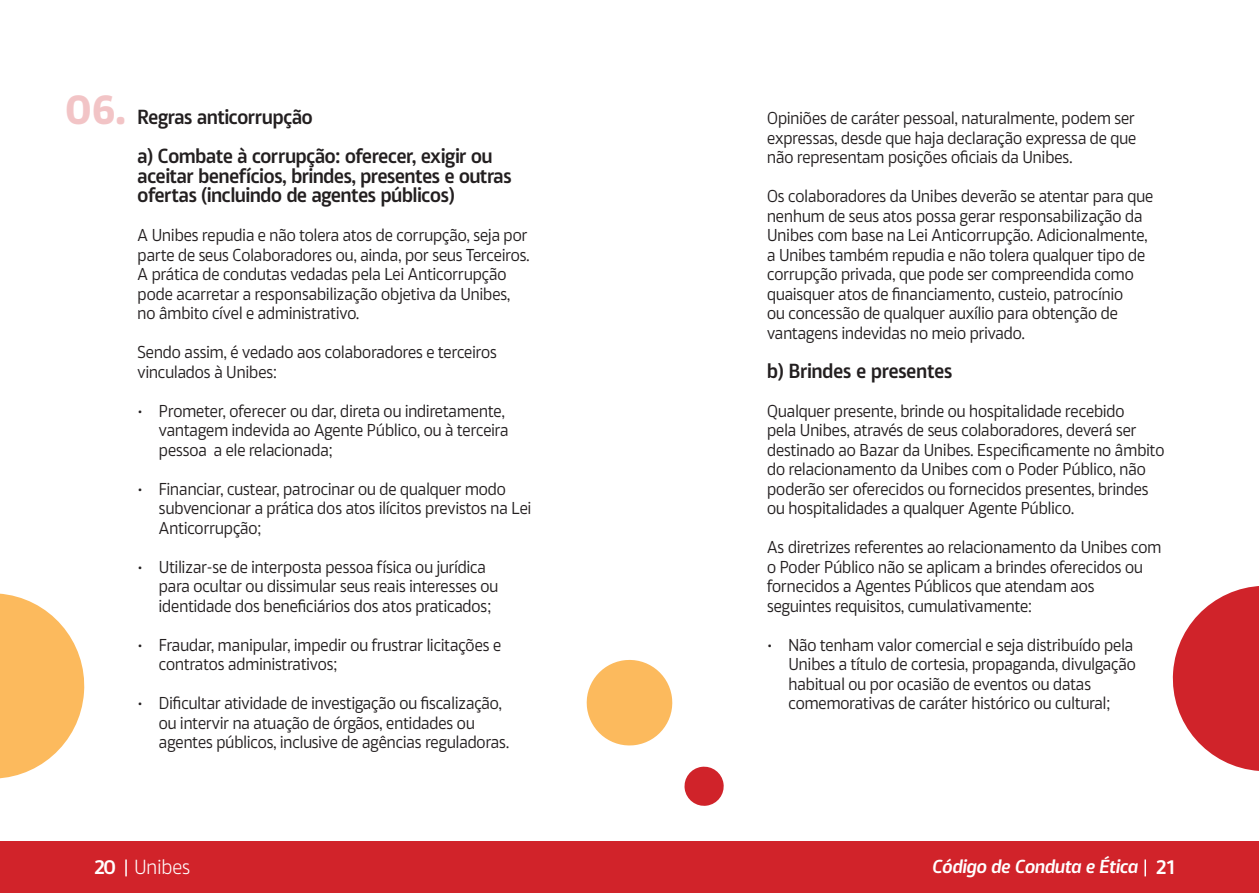
<style>
.page{position:relative;width:1259px;height:893px;background:#fff}
.page>*{position:absolute;margin:0;border:0;box-sizing:border-box;transform-origin:0 0}
.Títulos_Gerais{font:600 19.5px/19.5px "Akwe Pro";letter-spacing:-.04em;color:#231f20}
.t1{font:300 19.5px "Akwe Pro";letter-spacing:-.03em;color:#fff}
.t2{font:italic 600 18px "Akwe Pro";letter-spacing:-.035em;color:#fff}
.t3{font:16.5px/19.5px "Akwe Pro";letter-spacing:-.04em;color:#231f20}
.s1{font-weight:700;font-size:40.5px;color:#d0232a}
.s2{font-weight:600}
.s3{font-style:normal;font-size:19.5px}
</style>
<div class="page">
<div style="left:627px;top:841px;width:632px;height:52px;background:#d1232a"></div>
<svg style="left:1144px;top:859px;width:2px;height:17px"></svg>
<div style="left:0;top:841px;width:629px;height:52px;background:#d1232a"></div>
<svg style="left:125px;top:859px;width:2px;height:17px"></svg>
<svg style="left:1172px;top:586px;width:87px;height:185px"></svg>
<svg style="left:0;top:593px;width:85px;height:186px"></svg>
<svg style="left:684px;top:766px;width:40px;height:40px"></svg>
<svg style="left:586px;top:659px;width:87px;height:87px"></svg>
<p class="Títulos_Gerais" style="left:64px;top:106px;width:250px"><span class="s1">06.</span> Regras anticorrupção</p>
<p class="Títulos_Gerais" style="left:137px;top:145px;width:376px">a) Combate à corrupção: oferecer, exigir ou aceitar benefícios, brindes, presentes e outras ofertas (incluindo de agentes públicos)</p>
<p class="t3" style="left:137px;top:224px;width:394px">A Unibes repudia e não tolera atos de corrupção, seja por parte de seus Colaboradores ou, ainda, por seus Terceiros.<br>A prática de condutas vedadas pela Lei Anticorrupção pode acarretar a responsabilização objetiva da Unibes, no âmbito cível e administrativo.</p>
<p class="t3" style="left:137px;top:341px;width:361px">Sendo assim, é vedado aos colaboradores e terceiros vinculados à Unibes:</p>
<p class="t3" style="left:159px;top:400px;width:351px;text-indent:-21px">• Prometer, oferecer ou dar, direta ou indiretamente, vantagem indevida ao Agente Público, ou à terceira pessoa a ele relacionada;</p>
<p class="t3" style="left:159px;top:478px;width:374px;text-indent:-21px">• Financiar, custear, patrocinar ou de qualquer modo subvencionar a prática dos atos ilícitos previstos na Lei<br>Anticorrupção;</p>
<p class="t3" style="left:159px;top:556px;width:341px;text-indent:-21px">• Utilizar-se de interposta pessoa física ou jurídica para ocultar ou dissimular seus reais interesses ou identidade dos beneficiários dos atos praticados;</p>
<p class="t3" style="left:159px;top:634px;width:344px;text-indent:-21px">• Fraudar, manipular, impedir ou frustrar licitações e contratos administrativos;</p>
<p class="t3" style="left:159px;top:692px;width:352px;text-indent:-21px">• Dificultar atividade de investigação ou fiscalização, ou intervir na atuação de órgãos, entidades ou agentes públicos, inclusive de agências reguladoras.</p>
<p class="t3" style="left:767px;top:107px;width:371px;text-align:justify">Opiniões de caráter pessoal, naturalmente, podem ser expressas, desde que haja declaração expressa de que não representam posições oficiais da Unibes.</p>
<p class="t3" style="left:767px;top:185px;width:388px">Os colaboradores da Unibes deverão se atentar para que nenhum de seus atos possa gerar responsabilização da Unibes com base na Lei Anticorrupção. Adicionalmente, a Unibes também repudia e não tolera qualquer tipo de corrupção privada, que pode ser compreendida como quaisquer atos de financiamento, custeio, patrocínio<br>ou concessão de qualquer auxílio para obtenção de vantagens indevidas no meio privado.</p>
<p class="Títulos_Gerais" style="left:767px;top:359px;width:187px">b) Brindes e presentes</p>
<p class="t3" style="left:767px;top:400px;width:399px">Qualquer presente, brinde ou hospitalidade recebido<br>pela Unibes, através de seus colaboradores, deverá ser destinado ao Bazar da Unibes. Especificamente no âmbito do relacionamento da Unibes com o Poder Público, não poderão ser oferecidos ou fornecidos presentes, brindes ou hospitalidades a qualquer Agente Público.</p>
<p class="t3" style="left:767px;top:536px;width:396px">As diretrizes referentes ao relacionamento da Unibes com o Poder Público não se aplicam a brindes oferecidos ou fornecidos a Agentes Públicos que atendam aos seguintes requisitos, cumulativamente:</p>
<p class="t3" style="left:788px;top:634px;width:349px;text-indent:-21px">• Não tenham valor comercial e seja distribuído pela Unibes a título de cortesia, propaganda, divulgação habitual ou por ocasião de eventos ou datas comemorativas de caráter histórico ou cultural;</p>
<p class="t1" style="left:94px;top:853px;width:98px"><span class="s2">20</span> Unibes</p>
<p class="t2" style="left:932px;top:852px;width:244px">Código de Conduta e Ética <span class="s3">21</span></p>
</div>
